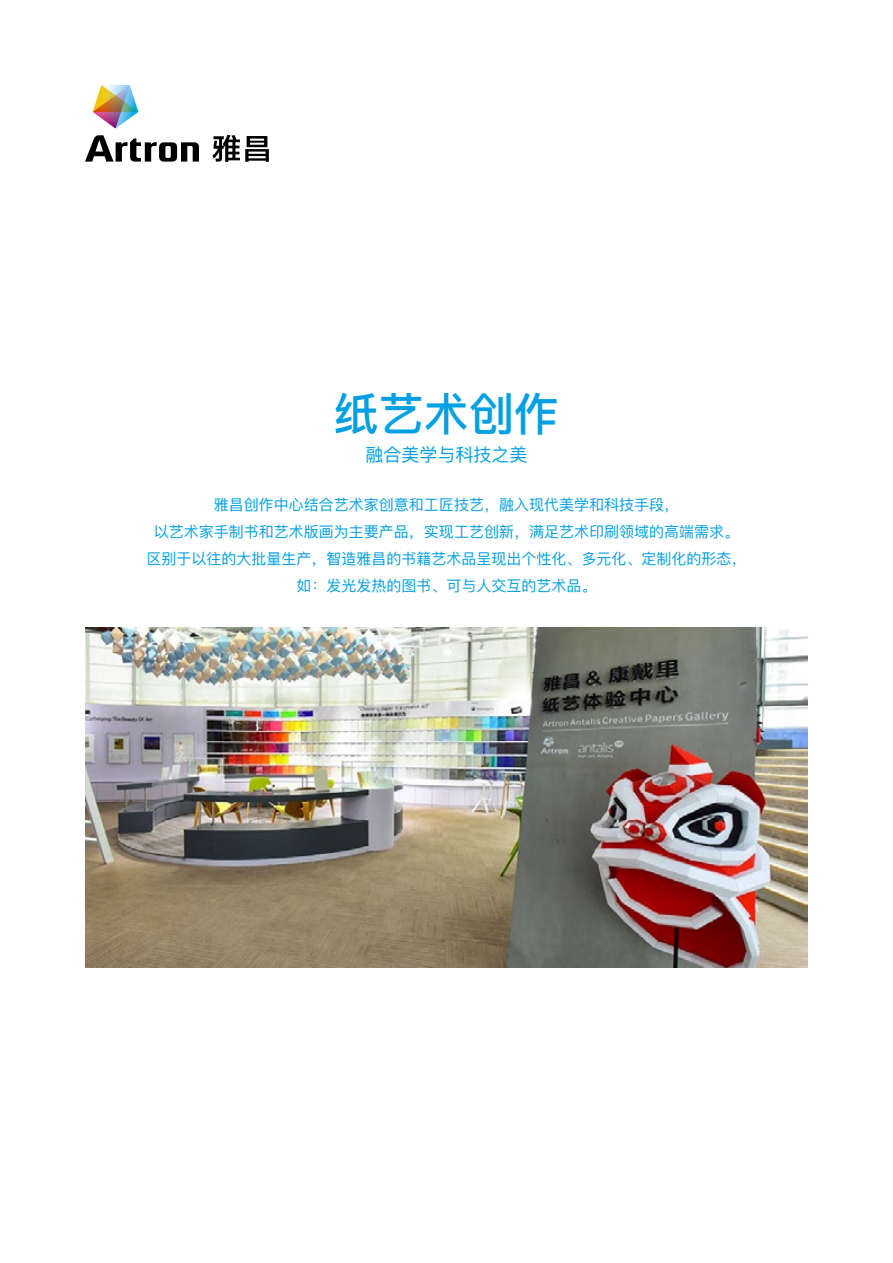
<style>
.page{position:relative;width:893px;height:1263px;background:#fff}
.page>*{position:absolute;margin:0;border:0;box-sizing:border-box;transform-origin:0 0}
.t1{font:500 45px "Ping Fang SC";color:#00a0e2}
.t2{font:18px "Ping Fang SC";color:#00a0e2}
.t3{font:15px/27px "Ping Fang SC";color:#00a0e2;text-align:center}
</style>
<div class="page">
<img style="left:85px;top:627px;width:723px;height:340px">
<svg style="left:213px;top:135px;width:56px;height:27px"></svg>
<svg style="left:85px;top:135px;width:114px;height:27px"></svg>
<img style="left:93px;top:85px;width:45px;height:44px">
<h1 class="t1" style="left:334px;top:386px;width:227px">纸艺术创作</h1>
<p class="t2" style="left:365px;top:443px;width:164px">融合美学与科技之美</p>
<p class="t3" style="left:146px;top:491px;width:602px">雅昌创作中心结合艺术家创意和工匠技艺，融入现代美学和科技手段，<br>以艺术家手制书和艺术版画为主要产品，实现工艺创新，满足艺术印刷领域的高端需求。区别于以往的大批量生产，智造雅昌的书籍艺术品呈现出个性化、多元化、定制化的形态，如：发光发热的图书、可与人交互的艺术品。</p>
</div>
